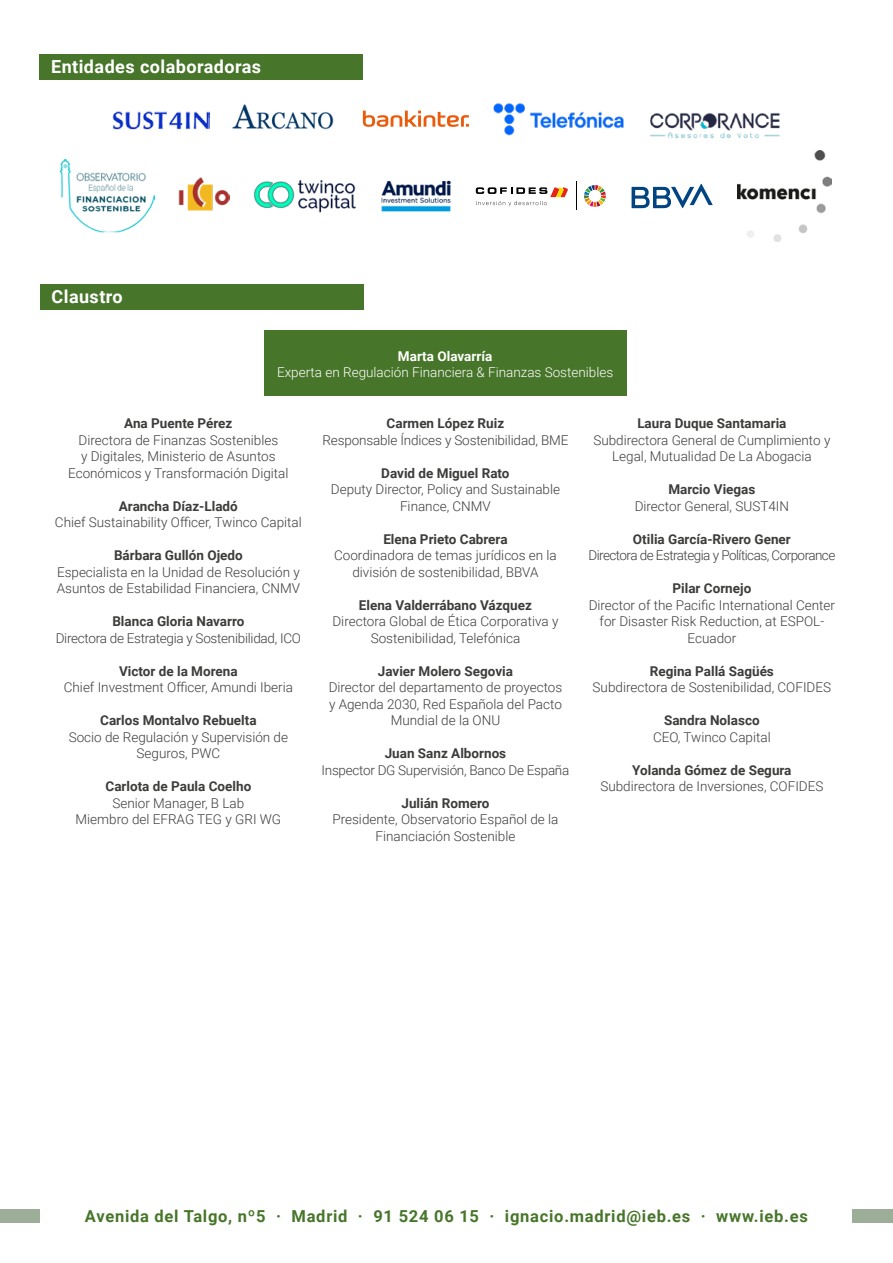
<style>
.page{position:relative;width:893px;height:1263px;background:#fff}
.page>*{position:absolute;margin:0;border:0;box-sizing:border-box;transform-origin:0 0}
.t1{font:700 18px "Roboto";letter-spacing:.025em;color:#fff}
.t2{font:700 16.5px "Roboto";letter-spacing:.045em;color:#47752a}
.t3{font:300 13.5px/16.5px "Roboto";color:#3c3c3b;text-align:center}
.t4{font:700 13.5px "Roboto";color:#3c3c3b}
.t5{font:300 13.5px "Roboto";letter-spacing:-.02em;color:#3c3c3b}
.t6{font:300 13.5px "Roboto";color:#fff}
.t7{font:300 13.5px "Roboto";letter-spacing:-.04em;color:#3c3c3b}
.t8{font:700 13.5px "Roboto";color:#fff}
</style>
<div class="page">
<div style="left:264px;top:331px;width:362px;height:65px;background:#47752a"></div>
<div style="left:40px;top:284px;width:324px;height:25px;background:#47752a"></div>
<div style="left:0;top:1209px;width:40px;height:13px;background:#9dae98"></div>
<div style="left:853px;top:1209px;width:40px;height:13px;background:#9dae98"></div>
<div style="left:40px;top:54px;width:323px;height:25px;background:#47752a"></div>
<svg style="left:584px;top:185px;width:22px;height:22px"></svg>
<svg style="left:576px;top:182px;width:1px;height:28px"></svg>
<svg style="left:476px;top:187px;width:92px;height:19px"></svg>
<img style="left:178px;top:178px;width:52px;height:33px">
<img style="left:381px;top:180px;width:71px;height:32px">
<img style="left:737px;top:150px;width:95px;height:91px">
<svg style="left:632px;top:184px;width:81px;height:24px"></svg>
<img style="left:61px;top:160px;width:93px;height:72px">
<img style="left:254px;top:179px;width:102px;height:34px">
<img style="left:232px;top:104px;width:102px;height:26px">
<img style="left:493px;top:103px;width:131px;height:33px">
<img style="left:650px;top:112px;width:130px;height:27px">
<svg style="left:363px;top:111px;width:106px;height:16px"></svg>
<img style="left:112px;top:111px;width:97px;height:19px">
<h1 class="t1" style="left:51px;top:54px;width:212px">Entidades colaboradoras</h1>
<h1 class="t1" style="left:52px;top:284px;width:73px">Claustro</h1>
<p class="t8" style="left:398px;top:346px;width:96px">Marta Olavarría</p>
<p class="t6" style="left:277px;top:363px;width:338px">Experta en Regulación Financiera &amp; Finanzas Sostenibles</p>
<p class="t4" style="left:124px;top:414px;width:110px">Ana Puente Pérez</p>
<p class="t3" style="left:68px;top:431px;width:222px">Directora de Finanzas Sostenibles<br>y Digitales, Ministerio de Asuntos<br>Económicos y Transformación Digital</p>
<p class="t4" style="left:119px;top:496px;width:120px">Arancha Díaz-Lladó</p>
<p class="t3" style="left:55px;top:514px;width:248px">Chief Sustainability Officer, Twinco Capital</p>
<p class="t4" style="left:114px;top:546px;width:130px">Bárbara Gullón Ojedo</p>
<p class="t3" style="left:57px;top:563px;width:245px;text-align:left">Especialista en la Unidad de Resolución y<br>Asuntos de Estabilidad Financiera, CNMV</p>
<p class="t4" style="left:112px;top:612px;width:134px">Blanca Gloria Navarro</p>
<p class="t5" style="left:56px;top:628px;width:247px">Directora de Estrategia y Sostenibilidad, ICO</p>
<p class="t4" style="left:119px;top:661px;width:120px">Victor de la Morena</p>
<p class="t3" style="left:64px;top:679px;width:231px">Chief Investment Officer, Amundi Iberia</p>
<p class="t4" style="left:100px;top:711px;width:158px">Carlos Montalvo Rebuelta</p>
<p class="t3" style="left:69px;top:728px;width:221px">Socio de Regulación y Supervisión de<br>Seguros, PWC</p>
<p class="t4" style="left:106px;top:777px;width:147px">Carlota de Paula Coelho</p>
<p class="t3" style="left:76px;top:794px;width:207px">Senior Manager, B Lab<br>Miembro del EFRAG TEG y GRI WG</p>
<p class="t4" style="left:387px;top:414px;width:119px">Carmen López Ruiz</p>
<p class="t3" style="left:322px;top:431px;width:247px">Responsable Índices y Sostenibilidad, BME</p>
<p class="t4" style="left:381px;top:463px;width:130px">David de Miguel Rato</p>
<p class="t3" style="left:331px;top:481px;width:231px">Deputy Director, Policy and Sustainable<br>Finance, CNMV</p>
<p class="t4" style="left:383px;top:529px;width:126px">Elena Prieto Cabrera</p>
<p class="t3" style="left:334px;top:547px;width:224px">Coordinadora de temas jurídicos en la división de sostenibilidad, BBVA</p>
<p class="t4" style="left:359px;top:595px;width:175px">Elena Valderrábano Vázquez</p>
<p class="t3" style="left:332px;top:613px;width:227px">Directora Global de Ética Corporativa y<br>Sostenibilidad, Telefónica</p>
<p class="t4" style="left:378px;top:661px;width:137px">Javier Molero Segovia</p>
<p class="t3" style="left:329px;top:679px;width:235px">Director del departamento de proyectos y Agenda 2030, Red Española del Pacto<br>Mundial de la ONU</p>
<p class="t4" style="left:385px;top:744px;width:123px">Juan Sanz Albornos</p>
<p class="t5" style="left:322px;top:760px;width:249px">Inspector DG Supervisión, Banco De España</p>
<p class="t4" style="left:401px;top:793px;width:89px">Julián Romero</p>
<p class="t3" style="left:332px;top:811px;width:228px">Presidente, Observatorio Español de la<br>Financiación Sostenible</p>
<p class="t4" style="left:637px;top:414px;width:151px">Laura Duque Santamaria</p>
<p class="t3" style="left:593px;top:431px;width:239px">Subdirectora General de Cumplimiento y<br>Legal, Mutualidad De La Abogacia</p>
<p class="t4" style="left:668px;top:480px;width:89px">Marcio Viegas</p>
<p class="t3" style="left:635px;top:497px;width:156px">Director General, SUST4IN</p>
<p class="t4" style="left:633px;top:529px;width:159px">Otilia García-Rivero Gener</p>
<p class="t7" style="left:588px;top:546px;width:248px">Directora de Estrategia y Políticas, Corporance</p>
<p class="t4" style="left:672px;top:579px;width:80px">Pilar Cornejo</p>
<p class="t3" style="left:589px;top:596px;width:248px">Director of the Pacific International Center for Disaster Risk Reduction, at ESPOL-<br>Ecuador</p>
<p class="t4" style="left:650px;top:661px;width:126px">Regina Pallá Sagüés</p>
<p class="t3" style="left:593px;top:678px;width:240px">Subdirectora de Sostenibilidad, COFIDES</p>
<p class="t4" style="left:664px;top:711px;width:97px">Sandra Nolasco</p>
<p class="t3" style="left:653px;top:728px;width:119px">CEO, Twinco Capital</p>
<p class="t4" style="left:632px;top:760px;width:161px">Yolanda Gómez de Segura</p>
<p class="t3" style="left:600px;top:777px;width:225px">Subdirectora de Inversiones, COFIDES</p>
<p class="t2" style="left:85px;top:1204px;width:724px">Avenida del Talgo, nº5 · Madrid · 91 524 06 15 · ignacio.madrid@ieb.es · www.ieb.es</p>
</div>
